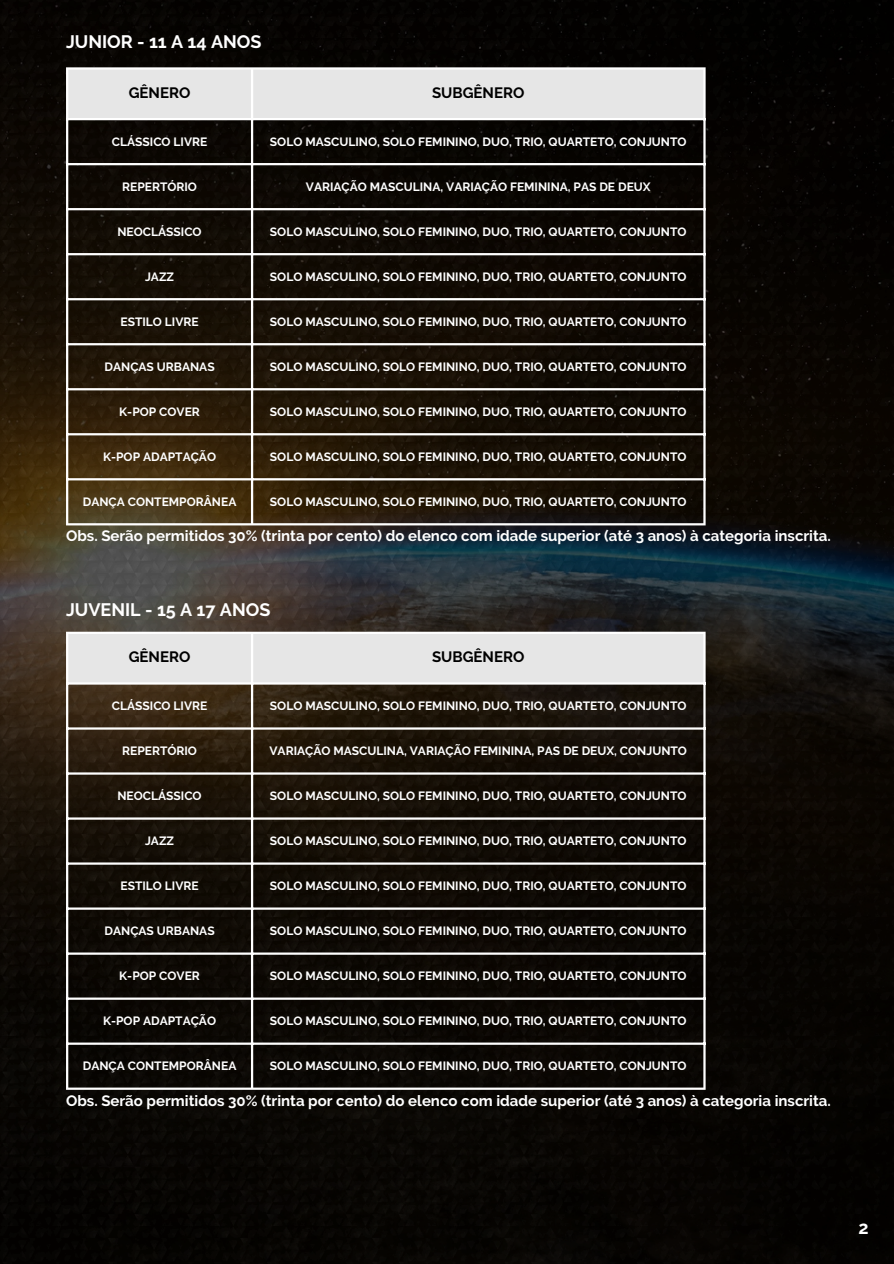
<style>
.page{position:relative;width:894px;height:1264px;background:#fff}
.page>*{position:absolute;margin:0;border:0;box-sizing:border-box;transform-origin:0 0}
.t1{font:700 18px "Raleway";color:#fff}
.t2{font:700 15px "Raleway";color:#fff}
.t3{font:700 15px "Raleway";color:#000}
.t4{font:700 12px "Raleway";color:#fff}
</style>
<div class="page">
<img style="left:0;top:0;width:893px;height:1263px">
<div style="left:68px;top:70px;width:635px;height:48px;background:#e6e6e6"></div>
<hr style="left:66px;top:70px;width:2px;height:453px;background:#fff">
<hr style="left:251px;top:70px;width:2px;height:453px;background:#fff">
<hr style="left:703px;top:70px;width:2px;height:453px;background:#fff">
<hr style="left:66px;top:67px;width:639px;height:3px;background:#fff">
<hr style="left:66px;top:118px;width:639px;height:2px;background:#fff">
<hr style="left:66px;top:163px;width:639px;height:2px;background:#fff">
<hr style="left:66px;top:208px;width:639px;height:2px;background:#fff">
<hr style="left:66px;top:253px;width:639px;height:2px;background:#fff">
<hr style="left:66px;top:298px;width:639px;height:2px;background:#fff">
<hr style="left:66px;top:343px;width:639px;height:2px;background:#fff">
<hr style="left:66px;top:388px;width:639px;height:2px;background:#fff">
<hr style="left:66px;top:433px;width:639px;height:2px;background:#fff">
<hr style="left:66px;top:478px;width:639px;height:2px;background:#fff">
<hr style="left:66px;top:523px;width:639px;height:2px;background:#fff">
<div style="left:68px;top:634px;width:635px;height:48px;background:#e6e6e6"></div>
<hr style="left:66px;top:634px;width:2px;height:453px;background:#fff">
<hr style="left:251px;top:634px;width:2px;height:453px;background:#fff">
<hr style="left:703px;top:634px;width:2px;height:453px;background:#fff">
<hr style="left:66px;top:631px;width:639px;height:3px;background:#fff">
<hr style="left:66px;top:682px;width:639px;height:2px;background:#fff">
<hr style="left:66px;top:727px;width:639px;height:2px;background:#fff">
<hr style="left:66px;top:772px;width:639px;height:2px;background:#fff">
<hr style="left:66px;top:817px;width:639px;height:2px;background:#fff">
<hr style="left:66px;top:862px;width:639px;height:2px;background:#fff">
<hr style="left:66px;top:907px;width:639px;height:2px;background:#fff">
<hr style="left:66px;top:952px;width:639px;height:2px;background:#fff">
<hr style="left:66px;top:997px;width:639px;height:2px;background:#fff">
<hr style="left:66px;top:1042px;width:639px;height:2px;background:#fff">
<hr style="left:66px;top:1087px;width:639px;height:2px;background:#fff">
<p class="t1" style="left:66px;top:31px;width:197px">JUNIOR - 11 A 14 ANOS</p>
<p class="t3" style="left:129px;top:84px;width:63px">GÊNERO</p>
<h1 class="t3" style="left:432px;top:84px;width:94px">SUBGÊNERO</h1>
<p class="t4" style="left:112px;top:134px;width:97px">CLÁSSICO LIVRE</p>
<p class="t4" style="left:270px;top:134px;width:418px">SOLO MASCULINO, SOLO FEMININO, DUO, TRIO, QUARTETO, CONJUNTO</p>
<p class="t4" style="left:122px;top:179px;width:76px">REPERTÓRIO</p>
<p class="t4" style="left:306px;top:179px;width:346px">VARIAÇÃO MASCULINA, VARIAÇÃO FEMININA, PAS DE DEUX</p>
<p class="t4" style="left:117px;top:224px;width:86px">NEOCLÁSSICO</p>
<p class="t4" style="left:270px;top:224px;width:418px">SOLO MASCULINO, SOLO FEMININO, DUO, TRIO, QUARTETO, CONJUNTO</p>
<p class="t4" style="left:145px;top:269px;width:31px">JAZZ</p>
<p class="t4" style="left:270px;top:269px;width:418px">SOLO MASCULINO, SOLO FEMININO, DUO, TRIO, QUARTETO, CONJUNTO</p>
<p class="t4" style="left:120px;top:314px;width:80px">ESTILO LIVRE</p>
<p class="t4" style="left:270px;top:314px;width:418px">SOLO MASCULINO, SOLO FEMININO, DUO, TRIO, QUARTETO, CONJUNTO</p>
<p class="t4" style="left:104px;top:359px;width:112px">DANÇAS URBANAS</p>
<p class="t4" style="left:270px;top:359px;width:418px">SOLO MASCULINO, SOLO FEMININO, DUO, TRIO, QUARTETO, CONJUNTO</p>
<p class="t4" style="left:119px;top:404px;width:82px">K-POP COVER</p>
<p class="t4" style="left:270px;top:404px;width:418px">SOLO MASCULINO, SOLO FEMININO, DUO, TRIO, QUARTETO, CONJUNTO</p>
<p class="t4" style="left:103px;top:449px;width:114px">K-POP ADAPTAÇÃO</p>
<p class="t4" style="left:270px;top:449px;width:418px">SOLO MASCULINO, SOLO FEMININO, DUO, TRIO, QUARTETO, CONJUNTO</p>
<p class="t4" style="left:83px;top:494px;width:155px">DANÇA CONTEMPORÂNEA</p>
<p class="t4" style="left:270px;top:494px;width:418px">SOLO MASCULINO, SOLO FEMININO, DUO, TRIO, QUARTETO, CONJUNTO</p>
<p class="t2" style="left:66px;top:527px;width:766px">Obs. Serão permitidos 30% (trinta por cento) do elenco com idade superior (até 3 anos) à categoria inscrita.</p>
<p class="t1" style="left:66px;top:599px;width:206px">JUVENIL - 15 A 17 ANOS</p>
<h1 class="t3" style="left:129px;top:648px;width:63px">GÊNERO</h1>
<p class="t3" style="left:432px;top:648px;width:94px">SUBGÊNERO</p>
<p class="t4" style="left:112px;top:699px;width:97px">CLÁSSICO LIVRE</p>
<p class="t4" style="left:270px;top:699px;width:418px">SOLO MASCULINO, SOLO FEMININO, DUO, TRIO, QUARTETO, CONJUNTO</p>
<p class="t4" style="left:122px;top:744px;width:76px">REPERTÓRIO</p>
<p class="t4" style="left:269px;top:744px;width:419px">VARIAÇÃO MASCULINA, VARIAÇÃO FEMININA, PAS DE DEUX, CONJUNTO</p>
<p class="t4" style="left:117px;top:789px;width:86px">NEOCLÁSSICO</p>
<p class="t4" style="left:270px;top:789px;width:418px">SOLO MASCULINO, SOLO FEMININO, DUO, TRIO, QUARTETO, CONJUNTO</p>
<p class="t4" style="left:145px;top:834px;width:31px">JAZZ</p>
<p class="t4" style="left:270px;top:834px;width:418px">SOLO MASCULINO, SOLO FEMININO, DUO, TRIO, QUARTETO, CONJUNTO</p>
<p class="t4" style="left:120px;top:879px;width:80px">ESTILO LIVRE</p>
<p class="t4" style="left:270px;top:879px;width:418px">SOLO MASCULINO, SOLO FEMININO, DUO, TRIO, QUARTETO, CONJUNTO</p>
<p class="t4" style="left:104px;top:924px;width:112px">DANÇAS URBANAS</p>
<p class="t4" style="left:270px;top:924px;width:418px">SOLO MASCULINO, SOLO FEMININO, DUO, TRIO, QUARTETO, CONJUNTO</p>
<p class="t4" style="left:119px;top:969px;width:82px">K-POP COVER</p>
<p class="t4" style="left:270px;top:969px;width:418px">SOLO MASCULINO, SOLO FEMININO, DUO, TRIO, QUARTETO, CONJUNTO</p>
<p class="t4" style="left:103px;top:1014px;width:114px">K-POP ADAPTAÇÃO</p>
<p class="t4" style="left:270px;top:1014px;width:418px">SOLO MASCULINO, SOLO FEMININO, DUO, TRIO, QUARTETO, CONJUNTO</p>
<p class="t4" style="left:83px;top:1059px;width:155px">DANÇA CONTEMPORÂNEA</p>
<p class="t4" style="left:270px;top:1059px;width:418px">SOLO MASCULINO, SOLO FEMININO, DUO, TRIO, QUARTETO, CONJUNTO</p>
<p class="t2" style="left:66px;top:1091px;width:766px">Obs. Serão permitidos 30% (trinta por cento) do elenco com idade superior (até 3 anos) à categoria inscrita.</p>
<p class="t1" style="left:858px;top:1217px;width:12px">2</p>
</div>
